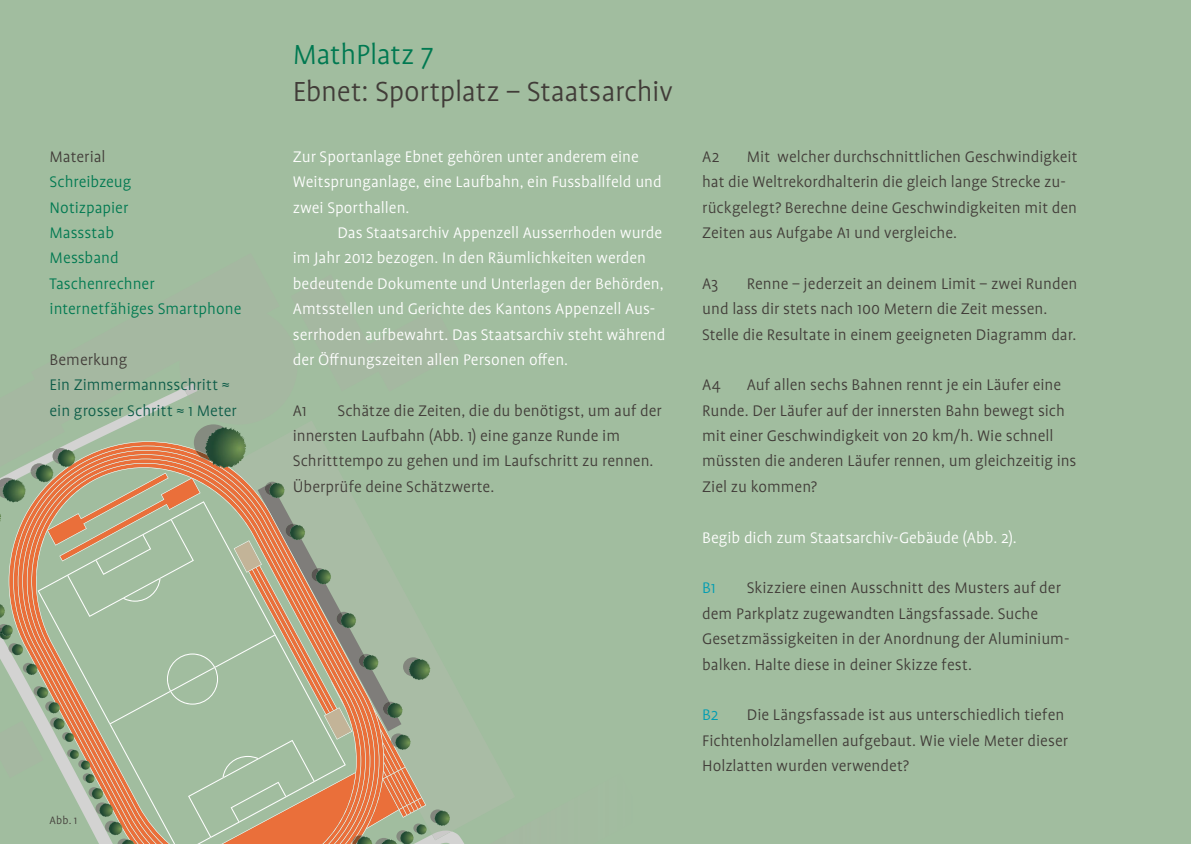
<style>
.page{position:relative;width:1191px;height:844px;background:#fff}
.page>*{position:absolute;margin:0;border:0;box-sizing:border-box;transform-origin:0 0}
.t1{font:300 31.5px/36.8px "Profile OT";letter-spacing:-.01em;color:#413c38}
.t2{font:300 17.5px/25.4px "Profile OT";color:#413c38}
.t3{font:300 17.5px "Profile OT";color:#fff}
.t4{font:300 17.5px/25.4px "Profile OT";color:#007951}
.t5{font:300 17.5px/25.4px "Profile OT";color:#0d5c48}
.t6{font:300 17.5px "Profile OT";color:#009db2}
.t7{font:300 12.25px "Profile OT";color:#413c38}
.s1{color:#413c38}
.s2{color:#007951}
</style>
<div class="page">
<div style="left:0;top:0;width:1191px;height:843px;background:#a1bd9f"></div>
<hr style="left:1190px;top:0;width:1px;height:843px;background:#c3e5ea">
<svg style="left:0;top:383px;width:460px;height:461px"></svg>
<p class="t4" style="left:50px;top:145px;width:193px"><span class="s1">Material<br></span>Schreibzeug<br>Notizpapier<br>Massstab<br>Messband<br>Taschenrechner internetfähiges Smartphone</p>
<p class="t5" style="left:50px;top:348px;width:189px"><span class="s1">Bemerkung<br></span>Ein Zimmermannsschritt ≈ ein grosser Schritt ≈ 1 Meter</p>
<p class="t7" style="left:50px;top:813px;width:29px">Abb. 1</p>
<p class="t1" style="left:293px;top:38px;width:382px"><span class="s2">MathPlatz 7<br></span>Ebnet: Sportplatz – Staatsarchiv</p>
<p class="t3" style="left:293px;top:147px;width:348px">Zur Sportanlage Ebnet gehören unter anderem eine</p>
<p class="t3" style="left:293px;top:172px;width:370px">Weitsprunganlage, eine Laufbahn, ein Fussballfeld und</p>
<p class="t3" style="left:293px;top:198px;width:118px">zwei Sporthallen.</p>
<p class="t3" style="left:337px;top:223px;width:326px">Das Staatsarchiv Appenzell Ausserrhoden wurde</p>
<p class="t3" style="left:293px;top:249px;width:355px">im Jahr 2012 bezogen. In den Räumlichkeiten werden</p>
<p class="t3" style="left:293px;top:274px;width:372px">bedeutende Dokumente und Unterlagen der Behörden,</p>
<p class="t3" style="left:293px;top:299px;width:364px">Amtsstellen und Gerichte des Kantons Appenzell Aus-</p>
<p class="t3" style="left:293px;top:325px;width:374px">serrhoden aufbewahrt. Das Staatsarchiv steht während</p>
<p class="t3" style="left:293px;top:350px;width:277px">der Öffnungszeiten allen Personen offen.</p>
<p class="t2" style="left:293px;top:398px;width:15px">A1</p>
<p class="t2" style="left:293px;top:398px;width:370px;text-indent:45px">Schätze die Zeiten, die du benötigst, um auf der innersten Laufbahn (Abb. 1) eine ganze Runde im Schritttempo zu gehen und im Laufschritt zu rennen.<br>Überprüfe deine Schätzwerte.</p>
<p class="t2" style="left:702px;top:145px;width:377px;text-indent:45px">Mit welcher durchschnittlichen Geschwindigkeit hat die Weltrekordhalterin die gleich lange Strecke zu&shy;rückgelegt? Berechne deine Geschwindigkeiten mit den Zeiten aus Aufgabe A1 und vergleiche.</p>
<p class="t2" style="left:702px;top:271px;width:18px">A3</p>
<p class="t2" style="left:702px;top:145px;width:19px">A2</p>
<p class="t2" style="left:702px;top:271px;width:376px;text-indent:45px">Renne – jederzeit an deinem Limit – zwei Runden und lass dir stets nach 100 Metern die Zeit messen.<br>Stelle die Resultate in einem geeigneten Diagramm dar.</p>
<p class="t2" style="left:702px;top:373px;width:20px">A4</p>
<p class="t2" style="left:702px;top:373px;width:376px;text-indent:45px">Auf allen sechs Bahnen rennt je ein Läufer eine Runde. Der Läufer auf der innersten Bahn bewegt sich mit einer Geschwindigkeit von 20 km/h. Wie schnell müssten die anderen Läufer rennen, um gleichzeitig ins Ziel zu kommen?</p>
<p class="t3" style="left:702px;top:528px;width:316px">Begib dich zum Staatsarchiv-Gebäude (Abb. 2).</p>
<p class="t6" style="left:702px;top:578px;width:15px">B1</p>
<p class="t2" style="left:702px;top:576px;width:369px;text-indent:45px">Skizziere einen Ausschnitt des Musters auf der dem Parkplatz zugewandten Längsfassade. Suche Gesetzmässigkeiten in der Anordnung der Aluminium&shy;balken. Halte diese in deiner Skizze fest.</p>
<p class="t6" style="left:702px;top:705px;width:18px">B2</p>
<p class="t2" style="left:702px;top:703px;width:367px;text-indent:45px">Die Längsfassade ist aus unterschiedlich tiefen<br>Fichtenholzlamellen aufgebaut. Wie viele Meter dieser<br>Holzlatten wurden verwendet?</p>
</div>
